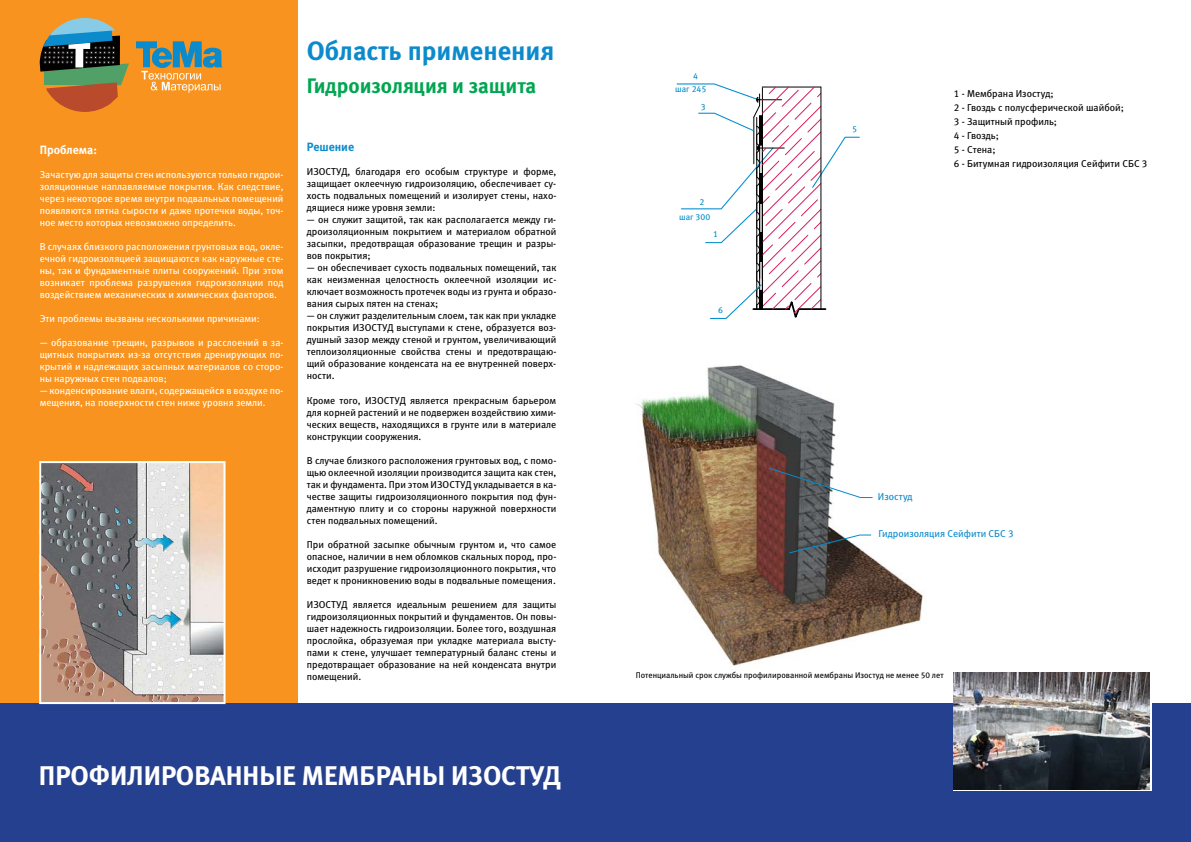
<style>
.page{position:relative;width:1191px;height:842px;background:#fff}
.page>*{position:absolute;margin:0;border:0;box-sizing:border-box;transform-origin:0 0}
.t1{font:27px "Meta Bold LFC";color:#fff}
.t2{font:26.5px "Meta Bold LFC";color:#0c8bcc}
.t3{font:21px "Meta Bold LFC";color:#00a651}
.t4{font:12px "Meta Bold LFC";color:#fff}
.t5{font:12px "Meta Bold LFC";color:#0c8bcc}
.t6{font:10px/12px "Meta Book LFC";color:#000;text-align:justify}
.t7{font:10px/12px "Meta Book LFC";color:#fff;text-align:justify}
.t8{font:10px "Meta Book LFC";color:#0c8bcc}
.t9{font:8.7px/15.1px "Meta Book LFC";letter-spacing:-.005em;color:#008ccd}
.t10{font:8.3px "Meta Book LFC";color:#000}
</style>
<div class="page">
<div style="left:0;top:0;width:298px;height:842px;background:#f7931e"></div>
<div style="left:0;top:704px;width:595px;height:138px;background:#25408f"></div>
<svg style="left:136px;top:41px;width:86px;height:52px"></svg>
<svg style="left:40px;top:18px;width:89px;height:94px"></svg>
<div style="left:595px;top:704px;width:596px;height:138px;background:#25408f"></div>
<img style="left:636px;top:365px;width:289px;height:301px">
<svg style="left:952px;top:672px;width:199px;height:119px"></svg>
<img style="left:954px;top:672px;width:195px;height:117px">
<svg style="left:769px;top:468px;width:104px;height:85px"></svg>
<svg style="left:676px;top:83px;width:184px;height:236px"></svg>
<hr style="left:820px;top:87px;width:1px;height:222px;background:#010101">
<img style="left:42px;top:464px;width:180px;height:237px">
<div style="left:39px;top:461px;width:186px;height:243px;border:2px solid #fff"></div>
<p class="t4" style="left:40px;top:143px;width:59px">Проблема:</p>
<p class="t7" style="left:40px;top:169px;width:245px">Зачастую для защиты стен используются только гидрои&shy;золяционные наплавляемые покрытия. Как следствие, через некоторое время внутри подвальных помещений появляются пятна сырости и даже протечки воды, точ&shy;ное место которых невозможно определить.</p>
<p class="t7" style="left:40px;top:241px;width:245px">В случаях близкого расположения грунтовых вод, окле&shy;ечной гидроизоляцией защищаются как наружные сте&shy;ны, так и фундаментные плиты сооружений. При этом возникает проблема разрушения гидроизоляции под воздействием механических и химических факторов.</p>
<p class="t7" style="left:40px;top:313px;width:222px">Эти проблемы вызваны несколькими причинами:</p>
<p class="t7" style="left:40px;top:337px;width:245px">— образование трещин, разрывов и расслоений в за&shy;щитных покрытиях из-за отсутствия дренирующих по&shy;крытий и надлежащих засыпных материалов со сторо&shy;ны наружных стен подвалов;</p>
<p class="t7" style="left:40px;top:385px;width:245px">— конденсирование влаги, содержащейся в воздухе по&shy;мещения, на поверхности стен ниже уровня земли.</p>
<h2 class="t2" style="left:307px;top:35px;width:248px">Область применения</h2>
<h3 class="t3" style="left:307px;top:73px;width:231px">Гидроизоляция и защита</h3>
<p class="t5" style="left:307px;top:140px;width:49px">Решение</p>
<p class="t6" style="left:307px;top:166px;width:251px">ИЗОСТУД, благодаря его особым структуре и форме, защищает оклеечную гидроизоляцию, обеспечивает су&shy;хость подвальных помещений и изолирует стены, нахо&shy;дящиеся ниже уровня земли:</p>
<p class="t6" style="left:307px;top:214px;width:251px">— он служит защитой, так как располагается между ги&shy;дроизоляционным покрытием и материалом обратной засыпки, предотвращая образование трещин и разры&shy;вов покрытия;</p>
<p class="t6" style="left:307px;top:262px;width:251px">— он обеспечивает сухость подвальных помещений, так как неизменная целостность оклеечной изоляции ис&shy;ключает возможность протечек воды из грунта и образо&shy;вания сырых пятен на стенах;</p>
<p class="t6" style="left:307px;top:310px;width:251px">— он служит разделительным слоем, так как при укладке покрытия ИЗОСТУД выступами к стене, образуется воз&shy;душный зазор между стеной и грунтом, увеличивающий теплоизоляционные свойства стены и предотвращаю&shy;щий образование конденсата на ее внутренней поверх&shy;ности.</p>
<p class="t6" style="left:307px;top:394px;width:251px">Кроме того, ИЗОСТУД является прекрасным барьером для корней растений и не подвержен воздействию хими&shy;ческих веществ, находящихся в грунте или в материале конструкции сооружения.</p>
<p class="t6" style="left:307px;top:454px;width:251px">В случае близкого расположения грунтовых вод, с помо&shy;щью оклеечной изоляции производится защита как стен, так и фундамента. При этом ИЗОСТУД укладывается в ка&shy;честве защиты гидроизоляционного покрытия под фун&shy;даментную плиту и со стороны наружной поверхности стен подвальных помещений.</p>
<p class="t6" style="left:307px;top:538px;width:251px">При обратной засыпке обычным грунтом и, что самое опасное, наличии в нем обломков скальных пород, про&shy;исходит разрушение гидроизоляционного покрытия, что ведет к проникновению воды в подвальные помещения.</p>
<p class="t6" style="left:307px;top:598px;width:251px">ИЗОСТУД является идеальным решением для защиты гидроизоляционных покрытий и фундаментов. Он повы&shy;шает надежность гидроизоляции. Более того, воздушная прослойка, образуемая при укладке материала высту&shy;пами к стене, улучшает температурный баланс стены и предотвращает образование на ней конденсата внутри помещений.</p>
<h1 class="t1" style="left:39px;top:760px;width:523px">ПРОФИЛИРОВАННЫЕ МЕМБРАНЫ ИЗОСТУД</h1>
<p class="t9" style="left:675px;top:70px;width:33px;line-height:13.1px;text-indent:18px">4 шаг 245</p>
<p class="t9" style="left:701px;top:100px;width:6px">3</p>
<p class="t9" style="left:679px;top:195px;width:33px;text-indent:20px">2 шаг 300</p>
<p class="t9" style="left:713px;top:227px;width:6px">1</p>
<p class="t9" style="left:718px;top:303px;width:6px">6</p>
<p class="t9" style="left:852px;top:121px;width:6px">5</p>
<p class="t6" style="left:954px;top:87px;width:195px;line-height:14px;text-align:left">1 - Мембрана Изостуд;<br>2 - Гвоздь с полусферической шайбой;<br>3 - Защитный профиль;<br>4 - Гвоздь;<br>5 - Стена;<br>6 - Битумная гидроизоляция Сейфити СБС 3</p>
<p class="t8" style="left:878px;top:491px;width:36px">Изостуд</p>
<p class="t8" style="left:878px;top:528px;width:137px">Гидроизоляция Сейфити СБС 3</p>
<p class="t10" style="left:635px;top:670px;width:309px">Потенциальный срок службы профилированной мембраны Изостуд не менее 50 лет</p>
</div>
